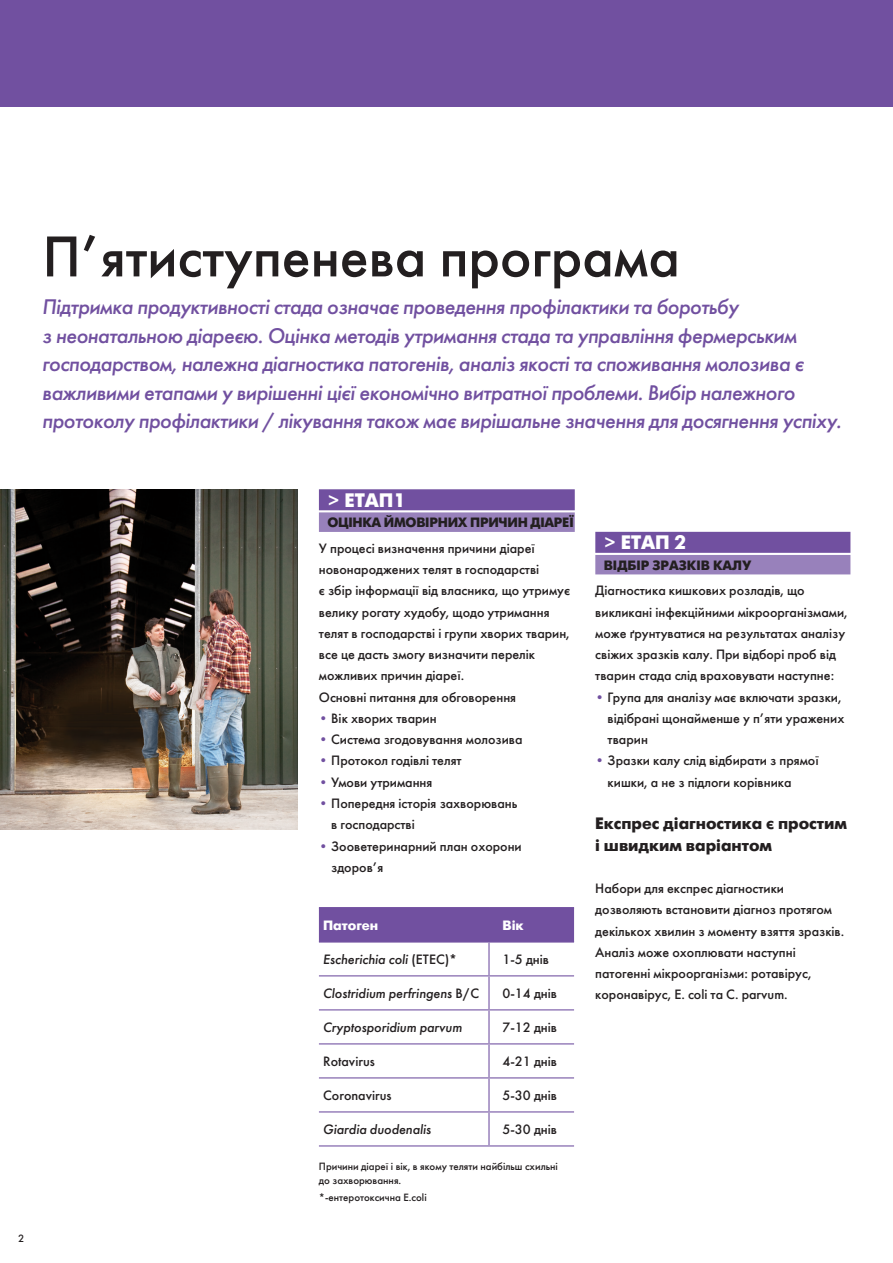
<style>
.page{position:relative;width:893px;height:1263px;background:#fff}
.page>*{position:absolute;margin:0;border:0;box-sizing:border-box;transform-origin:0 0}
.Nathan_Title_Black{font:57px "Futura Futuris C";color:#231f20}
.Natha__Intro_Copy_Pu{font:italic 21px/28.5px "Futura Futuris C";letter-spacing:-.02em;color:#7150a0}
.Title_line_266{font:700 19.5px "Futura Futuris C";color:#fff}
.Nathan_Bullet_Points{font:700 16.5px/21.3px "Futura Futuris C";color:#231f20}
.Nathan_Bullet_Points-2{font:13.5px/21.3px "Futura Futuris C";color:#231f20}
.Nathan_Body_Copy{font:13.5px/21.3px "Futura Futuris C";color:#231f20}
.Nathan_Table{font:italic 13.5px "Futura Futuris C";color:#231f20}
.Nathan_Table-2{font:13.5px "Futura Futuris C";color:#231f20}
.SubTitle_line_123{font:700 13.5px "Futura Futuris C";letter-spacing:-.02em;color:#231f20}
.SubTitle_line_123-2{font:700 13.5px "Futura Futuris C";color:#231f20}
.Nathan_Table_Headlin{font:700 13.5px "Futura Futuris C";color:#fff}
.Nathan_Table-3{font:10.5px/13.5px "Futura Futuris C";color:#231f20}
.Nathan_Page_Number{font:10.5px "Futura Futuris C";color:#231f20}
.s1{color:#7150a0}
.s2{font-style:normal}
</style>
<div class="page">
<div style="left:319px;top:489px;width:256px;height:21px;background:#7150a0"></div>
<div style="left:319px;top:512px;width:256px;height:20px;background:#9881bb"></div>
<div style="left:319px;top:908px;width:255px;height:33px;background:#7150a0"></div>
<hr style="left:319px;top:907px;width:170px;height:1px;background:#7150a0">
<hr style="left:488px;top:908px;width:2px;height:33px;background:#7150a0">
<hr style="left:489px;top:907px;width:85px;height:1px;background:#7150a0">
<hr style="left:319px;top:941px;width:170px;height:1px;background:#7150a0">
<hr style="left:488px;top:942px;width:2px;height:33px;background:#9881bb">
<hr style="left:489px;top:941px;width:85px;height:1px;background:#7150a0">
<hr style="left:319px;top:975px;width:170px;height:1px;background:#9881bb">
<hr style="left:319px;top:1009px;width:170px;height:1px;background:#9881bb">
<hr style="left:319px;top:1043px;width:170px;height:2px;background:#9881bb">
<hr style="left:319px;top:1077px;width:170px;height:2px;background:#9881bb">
<hr style="left:319px;top:1111px;width:170px;height:2px;background:#9881bb">
<hr style="left:319px;top:1145px;width:170px;height:2px;background:#9881bb">
<hr style="left:488px;top:976px;width:2px;height:33px;background:#9881bb">
<hr style="left:488px;top:1010px;width:2px;height:33px;background:#9881bb">
<hr style="left:488px;top:1045px;width:2px;height:32px;background:#9881bb">
<hr style="left:488px;top:1079px;width:2px;height:32px;background:#9881bb">
<hr style="left:488px;top:1113px;width:2px;height:32px;background:#9881bb">
<hr style="left:489px;top:975px;width:85px;height:1px;background:#9881bb">
<hr style="left:489px;top:1009px;width:85px;height:1px;background:#9881bb">
<hr style="left:489px;top:1043px;width:85px;height:2px;background:#9881bb">
<hr style="left:489px;top:1077px;width:85px;height:2px;background:#9881bb">
<hr style="left:489px;top:1111px;width:85px;height:2px;background:#9881bb">
<hr style="left:489px;top:1145px;width:85px;height:2px;background:#9881bb">
<img style="left:0;top:489px;width:298px;height:340px">
<div style="left:595px;top:532px;width:255px;height:21px;background:#7150a0"></div>
<div style="left:595px;top:555px;width:255px;height:19px;background:#9881bb"></div>
<div style="left:0;top:0;width:893px;height:106px;background:#7150a0"></div>
<p class="Nathan_Title_Black" style="left:43px;top:222px;width:639px">П’ятиступенева програма</p>
<p class="Natha__Intro_Copy_Pu" style="left:43px;top:293px;width:801px">Підтримка продуктивності стада означає проведення профілактики та боротьбу<br>з неонатальною діареєю. Оцінка методів утримання стада та управління фермерським господарством, належна діагностика патогенів, аналіз якості та споживання молозива є важливими етапами у вирішенні цієї економічно витратної проблеми. Вибір належного протоколу профілактики / лікування також має вирішальне значення для досягнення успіху.</p>
<p class="Nathan_Page_Number" style="left:18px;top:1231px;width:8px">2</p>
<p class="Title_line_266" style="left:327px;top:489px;width:79px">&gt; ЕТАП1</p>
<p class="SubTitle_line_123" style="left:327px;top:515px;width:248px">ОЦІНКА ЙМОВІРНИХ ПРИЧИН ДІАРЕЇ</p>
<p class="Nathan_Body_Copy" style="left:319px;top:537px;width:253px">У процесі визначення причини діареї новонароджених телят в господарстві<br>є збір інформації від власника, що утримує велику рогату худобу, щодо утримання телят в господарстві і групи хворих тварин, все це дасть змогу визначити перелік можливих причин діареї.</p>
<p class="Nathan_Bullet_Points-2" style="left:319px;top:686px;width:199px">Основні питання для обговорення</p>
<p class="Nathan_Bullet_Points-2" style="left:319px;top:708px;width:119px"><span class="s1">•</span> Вік хворих тварин</p>
<p class="Nathan_Bullet_Points-2" style="left:319px;top:729px;width:205px"><span class="s1">•</span> Система згодовування молозива</p>
<p class="Nathan_Bullet_Points-2" style="left:319px;top:750px;width:144px"><span class="s1">•</span> Протокол годівлі телят</p>
<p class="Nathan_Bullet_Points-2" style="left:319px;top:771px;width:115px"><span class="s1">•</span> Умови утримання</p>
<p class="Nathan_Bullet_Points-2" style="left:331px;top:793px;width:188px;text-indent:-12px"><span class="s1">•</span> Попередня історія захворювань в господарстві</p>
<p class="Nathan_Bullet_Points-2" style="left:331px;top:835px;width:192px;text-indent:-12px"><span class="s1">•</span> Зооветеринарний план охорони здоров’я</p>
<p class="Nathan_Table_Headlin" style="left:323px;top:918px;width:57px">Патоген</p>
<p class="Nathan_Table_Headlin" style="left:502px;top:918px;width:23px">Вік</p>
<p class="Nathan_Table" style="left:323px;top:951px;width:135px">Escherichia coli <span class="s2">(ETEC)*</span></p>
<p class="Nathan_Table-2" style="left:502px;top:951px;width:48px">1-5 днів</p>
<p class="Nathan_Table" style="left:323px;top:985px;width:157px">Clostridium perfringens <span class="s2">B/C</span></p>
<p class="Nathan_Table-2" style="left:502px;top:985px;width:56px">0-14 днів</p>
<p class="Nathan_Table" style="left:323px;top:1019px;width:141px">Cryptosporidium parvum</p>
<p class="Nathan_Table-2" style="left:502px;top:1019px;width:56px">7-12 днів</p>
<p class="Nathan_Table-2" style="left:323px;top:1053px;width:53px">Rotavirus</p>
<p class="Nathan_Table-2" style="left:502px;top:1053px;width:56px">4-21 днів</p>
<p class="Nathan_Table-2" style="left:323px;top:1087px;width:70px">Coronavirus</p>
<p class="Nathan_Table-2" style="left:502px;top:1087px;width:56px">5-30 днів</p>
<p class="Nathan_Table" style="left:323px;top:1121px;width:110px">Giardia duodenalis</p>
<p class="Nathan_Table-2" style="left:502px;top:1121px;width:56px">5-30 днів</p>
<p class="Nathan_Table-3" style="left:319px;top:1160px;width:240px">Причини діареї і вік, в якому теляти найбільш схильні до захворювання.</p>
<p class="Nathan_Table-3" style="left:319px;top:1191px;width:109px">*-ентеротоксична E.coli</p>
<p class="Title_line_266" style="left:604px;top:531px;width:84px">&gt; ЕТАП 2</p>
<p class="SubTitle_line_123-2" style="left:604px;top:557px;width:149px">ВІДБІР ЗРАЗКІВ КАЛУ</p>
<p class="Nathan_Bullet_Points-2" style="left:595px;top:580px;width:254px">Діагностика кишкових розладів, що викликані інфекційними мікроорганізмами, може ґрунтуватися на результатах аналізу свіжих зразків калу. При відборі проб від тварин стада слід враховувати наступне:</p>
<p class="Nathan_Bullet_Points-2" style="left:608px;top:686px;width:238px;text-indent:-12px"><span class="s1">•</span> Група для аналізу має включати зразки, відібрані щонайменше у п’яти уражених тварин</p>
<p class="Nathan_Bullet_Points-2" style="left:608px;top:750px;width:213px;text-indent:-12px"><span class="s1">•</span> Зразки калу слід відбирати з прямої кишки, а не з підлоги корівника</p>
<p class="Nathan_Bullet_Points" style="left:595px;top:813px;width:253px">Експрес діагностика є простим і швидким варіантом</p>
<p class="Nathan_Body_Copy" style="left:595px;top:878px;width:250px">Набори для експрес діагностики дозволяють встановити діагноз протягом декількох хвилин з моменту взяття зразків.</p>
<p class="Nathan_Body_Copy" style="left:595px;top:941px;width:218px">Аналіз може охоплювати наступні патогенні мікроорганізми: ротавірус, коронавірус, E. coli та C. parvum.</p>
</div>
